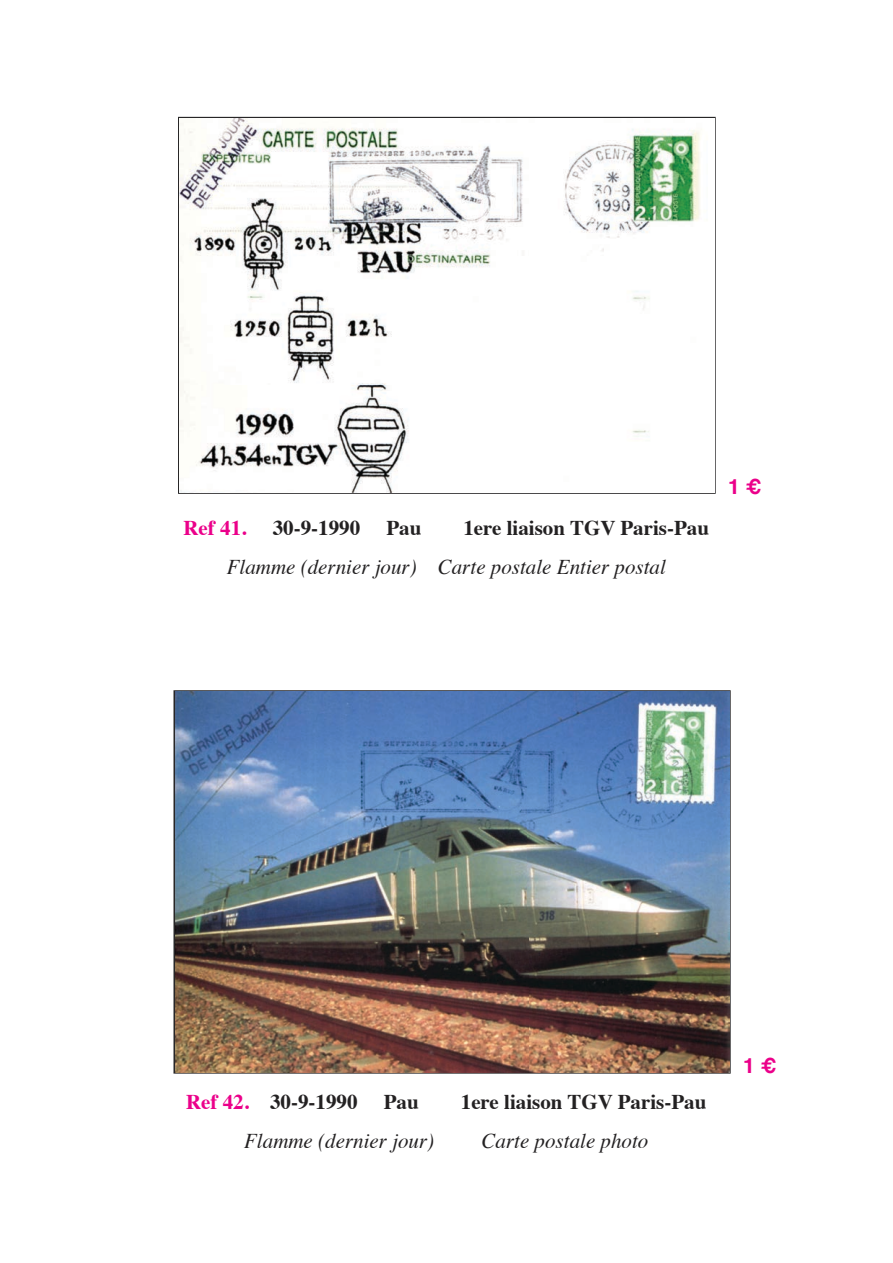
<style>
.page{position:relative;width:893px;height:1263px;background:#fff}
.page>*{position:absolute;margin:0;border:0;box-sizing:border-box;transform-origin:0 0}
.t1{font:italic 21px "Times";color:#232122}
.t2{font:700 21px "Times";color:#232122}
.t3{font:700 21px "Times";color:#eb008a}
.t4{font:700 21px "Helvetica";color:#eb008a}
.s1{color:#eb008a}
</style>
<div class="page">
<img style="left:179px;top:118px;width:521px;height:374px">
<img style="left:661px;top:171px;width:39px;height:321px">
<img style="left:179px;top:492px;width:482px;height:1px">
<img style="left:175px;top:692px;width:504px;height:380px">
<img style="left:679px;top:692px;width:50px;height:380px">
<img style="left:175px;top:1072px;width:504px;height:1px">
<p class="t3" style="left:183px;top:519px;width:64px">Ref 41.</p>
<p class="t2" style="left:273px;top:519px;width:89px">30-9-1990</p>
<p class="t2" style="left:386px;top:519px;width:37px">Pau</p>
<p class="t2" style="left:463px;top:519px;width:247px">1ere liaison TGV Paris-Pau</p>
<p class="t1" style="left:227px;top:558px;width:441px">Flamme (dernier jour) Carte postale Entier postal</p>
<p class="t4" style="left:728px;top:478px;width:35px">1!"</p>
<p class="t2" style="left:186px;top:1093px;width:173px"><span class="s1">Ref 42.</span> 30-9-1990</p>
<p class="t2" style="left:384px;top:1093px;width:37px">Pau</p>
<p class="t2" style="left:461px;top:1093px;width:247px">1ere liaison TGV Paris-Pau</p>
<p class="t1" style="left:244px;top:1132px;width:192px">Flamme (dernier jour)</p>
<p class="t1" style="left:482px;top:1132px;width:168px">Carte postale photo</p>
<p class="t4" style="left:743px;top:1057px;width:35px">1!"</p>
</div>
